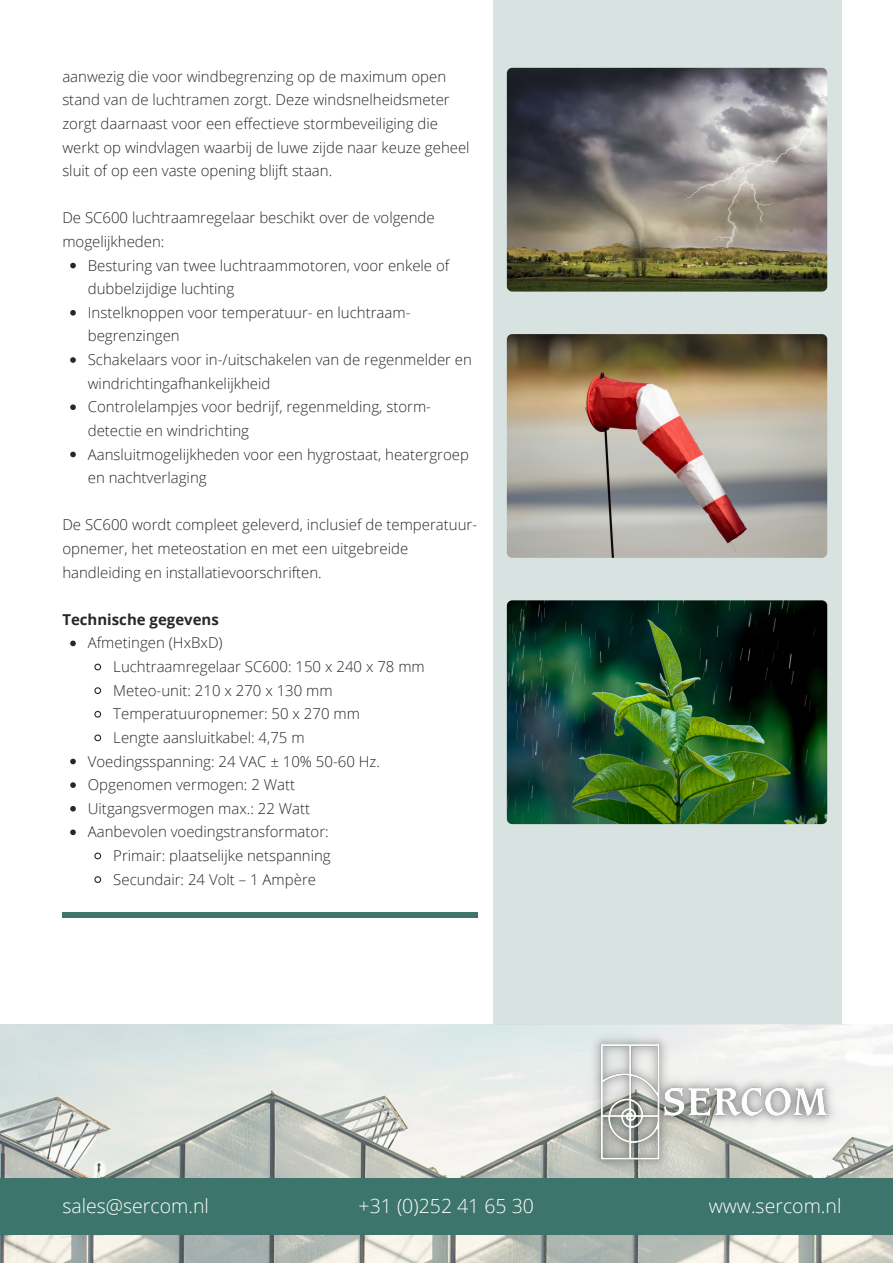
<style>
.page{position:relative;width:893px;height:1264px;background:#fff}
.page>*{position:absolute;margin:0;border:0;box-sizing:border-box;transform-origin:0 0}
.t1{font:300 19.5px "Open Sans";color:#fff}
.t2{font:300 15px/23.5px "Open Sans";color:#282828}
.t3{font:700 15px "Open Sans";color:#282828}
</style>
<div class="page">
<div style="left:492px;top:0;width:349px;height:1024px;background:#d8e3e1"></div>
<img style="left:0;top:1024px;width:892px;height:238px">
<img style="left:586px;top:1029px;width:253px;height:145px">
<img style="left:507px;top:600px;width:320px;height:224px;border-radius:5px">
<img style="left:507px;top:68px;width:320px;height:223px;border-radius:5px">
<img style="left:507px;top:334px;width:320px;height:224px;border-radius:5px">
<div style="left:0;top:1177px;width:892px;height:57px;background:#3d756c"></div>
<svg style="left:70px;top:263px;width:6px;height:5px"></svg>
<svg style="left:70px;top:310px;width:6px;height:5px"></svg>
<svg style="left:70px;top:357px;width:6px;height:6px"></svg>
<svg style="left:70px;top:404px;width:6px;height:6px"></svg>
<svg style="left:70px;top:451px;width:6px;height:6px"></svg>
<svg style="left:70px;top:640px;width:6px;height:6px"></svg>
<svg style="left:94px;top:663px;width:8px;height:8px"></svg>
<svg style="left:94px;top:687px;width:8px;height:7px"></svg>
<svg style="left:94px;top:710px;width:8px;height:8px"></svg>
<svg style="left:94px;top:734px;width:8px;height:8px"></svg>
<svg style="left:70px;top:758px;width:6px;height:6px"></svg>
<svg style="left:70px;top:782px;width:6px;height:6px"></svg>
<svg style="left:70px;top:806px;width:6px;height:5px"></svg>
<svg style="left:70px;top:829px;width:6px;height:6px"></svg>
<svg style="left:94px;top:852px;width:8px;height:8px"></svg>
<svg style="left:94px;top:876px;width:8px;height:7px"></svg>
<div style="left:62px;top:912px;width:415px;height:6px;background:#3d756c"></div>
<p class="t2" style="left:62px;top:64px;width:409px">aanwezig die voor windbegrenzing op de maximum open stand van de luchtramen zorgt. Deze windsnelheidsmeter zorgt daarnaast voor een effectieve stormbeveiliging die werkt op windvlagen waarbij de luwe zijde naar keuze geheel sluit of op een vaste opening blijft staan.</p>
<p class="t2" style="left:62px;top:206px;width:374px">De SC600 luchtraamregelaar beschikt over de volgende mogelijkheden:</p>
<p class="t2" style="left:88px;top:253px;width:363px">Besturing van twee luchtraammotoren, voor enkele of dubbelzijdige luchting</p>
<p class="t2" style="left:88px;top:300px;width:324px">Instelknoppen voor temperatuur- en luchtraam&shy;begrenzingen</p>
<p class="t2" style="left:88px;top:347px;width:385px">Schakelaars voor in-/uitschakelen van de regenmelder en windrichtingafhankelijkheid</p>
<p class="t2" style="left:88px;top:395px;width:345px">Controlelampjes voor bedrijf, regenmelding, storm&shy;detectie en windrichting</p>
<p class="t2" style="left:88px;top:442px;width:382px">Aansluitmogelijkheden voor een hygrostaat, heatergroep en nachtverlaging</p>
<p class="t2" style="left:62px;top:513px;width:416px">De SC600 wordt compleet geleverd, inclusief de temperatuur&shy;opnemer, het meteostation en met een uitgebreide handleiding en installatievoorschriften.</p>
<p class="t3" style="left:62px;top:609px;width:158px">Technische gegevens</p>
<p class="t2" style="left:88px;top:631px;width:136px">Afmetingen (HxBxD)</p>
<p class="t2" style="left:113px;top:654px;width:313px">Luchtraamregelaar SC600: 150 x 240 x 78 mm</p>
<p class="t2" style="left:113px;top:678px;width:221px">Meteo-unit: 210 x 270 x 130 mm</p>
<p class="t2" style="left:113px;top:701px;width:248px">Temperatuuropnemer: 50 x 270 mm</p>
<p class="t2" style="left:113px;top:725px;width:193px">Lengte aansluitkabel: 4,75 m</p>
<p class="t2" style="left:88px;top:749px;width:294px">Voedingsspanning: 24 VAC ± 10% 50-60 Hz.</p>
<p class="t2" style="left:88px;top:772px;width:209px">Opgenomen vermogen: 2 Watt</p>
<p class="t2" style="left:88px;top:796px;width:224px">Uitgangsvermogen max.: 22 Watt</p>
<p class="t2" style="left:88px;top:819px;width:242px">Aanbevolen voedingstransformator:</p>
<p class="t2" style="left:113px;top:843px;width:219px">Primair: plaatselijke netspanning</p>
<p class="t2" style="left:113px;top:867px;width:204px">Secundair: 24 Volt – 1 Ampère</p>
<p class="t1" style="left:62px;top:1191px;width:148px">sales@sercom.nl</p>
<p class="t1" style="left:358px;top:1191px;width:177px">+31 (0)252 41 65 30</p>
<p class="t1" style="left:708px;top:1191px;width:134px">www.sercom.nl</p>
</div>
